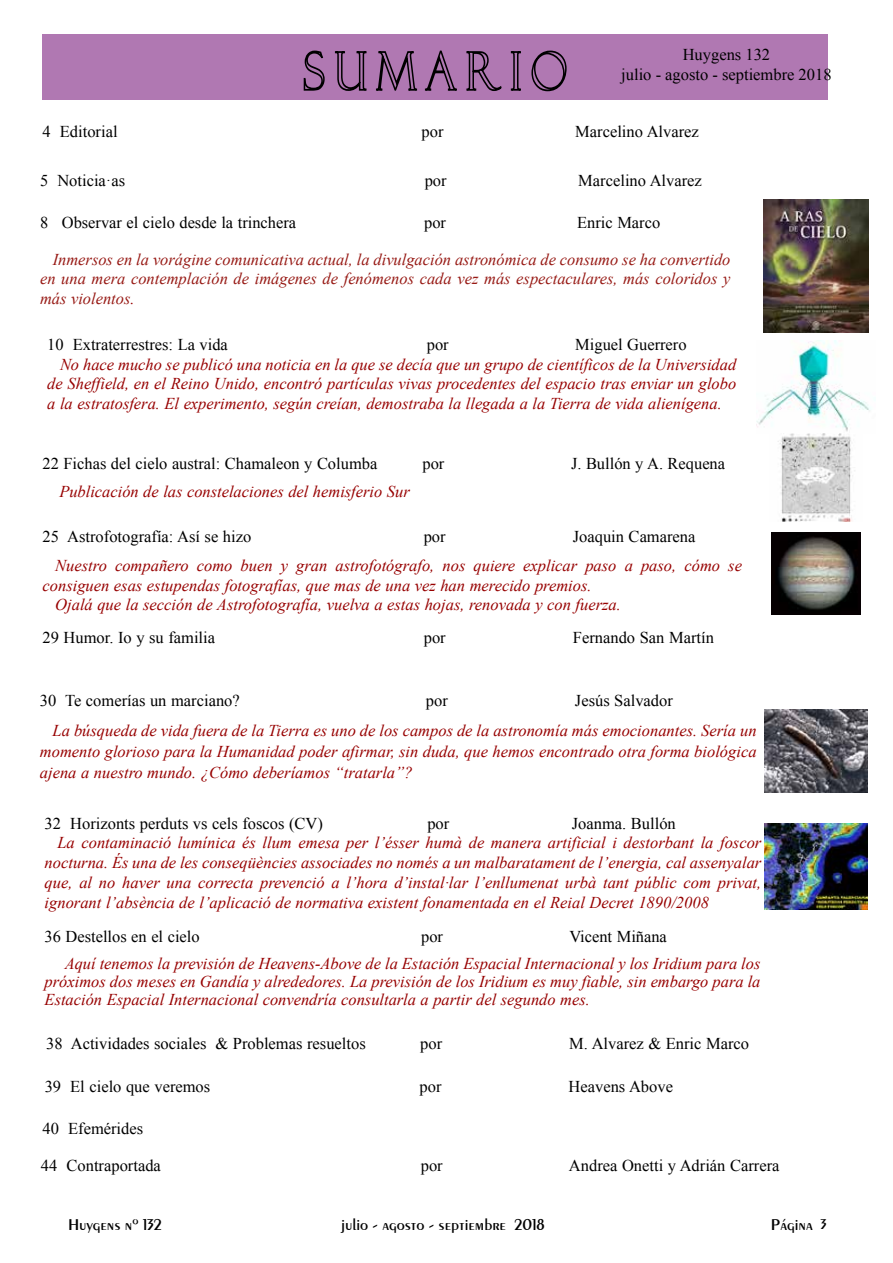
<style>
.page{position:relative;width:893px;height:1263px;background:#fff}
.page>*{position:absolute;margin:0;border:0;box-sizing:border-box;transform-origin:0 0}
.t1{font:italic 16.5px/19.8px "Times New Roman";color:#970000;text-align:justify}
.t2{font:16.5px/19.8px "Times New Roman";color:#000;text-align:center}
.t3{font:italic 16.5px/19.8px "Times New Roman";color:#971914;text-align:justify}
.t4{font:600 16.5px "Exotic 350 BT";color:#000}
.t5{font:16.5px "Times New Roman";color:#010000}
.s1{color:#970000}
.s2{font-size:15px}
</style>
<div class="page">
<div style="left:43px;top:34px;width:785px;height:66px;background:#b078b2"></div>
<svg style="left:303px;top:50px;width:22px;height:41px"></svg>
<svg style="left:334px;top:51px;width:33px;height:40px"></svg>
<svg style="left:376px;top:51px;width:42px;height:40px"></svg>
<svg style="left:424px;top:50px;width:33px;height:41px"></svg>
<svg style="left:466px;top:51px;width:36px;height:40px"></svg>
<svg style="left:510px;top:51px;width:11px;height:40px"></svg>
<svg style="left:531px;top:50px;width:36px;height:42px"></svg>
<img style="left:764px;top:823px;width:103px;height:86px">
<img style="left:771px;top:533px;width:89px;height:81px">
<img style="left:756px;top:341px;width:114px;height:91px">
<img style="left:778px;top:433px;width:77px;height:89px">
<img style="left:764px;top:709px;width:103px;height:83px">
<img style="left:763px;top:200px;width:105px;height:132px">
<p class="t2" style="left:621px;top:45px;width:212px">Huygens 132<br>julio - agosto - septiembre 2018</p>
<p class="t2" style="left:43px;top:121px;width:77px">4 Editorial</p>
<p class="t2" style="left:422px;top:121px;width:23px">por</p>
<p class="t2" style="left:575px;top:121px;width:125px">Marcelino Alvarez</p>
<p class="t2" style="left:40px;top:171px;width:87px">5 Noticia·as</p>
<p class="t2" style="left:425px;top:171px;width:23px">por</p>
<p class="t2" style="left:578px;top:171px;width:125px">Marcelino Alvarez</p>
<p class="t2" style="left:40px;top:213px;width:258px">8 Observar el cielo desde la trinchera</p>
<p class="t2" style="left:424px;top:213px;width:23px">por</p>
<p class="t5" style="left:577px;top:212px;width:85px">Enric Marco</p>
<p class="t3" style="left:40px;top:249px;width:692px;text-indent:13px">Inmersos en la vorágine comunicativa actual, la divulgación astronómica de consumo se ha convertido en una mera contemplación de imágenes de fenómenos cada vez más espectaculares, más coloridos y más violentos<span class="s1">.</span></p>
<p class="t2" style="left:47px;top:334px;width:182px">10 Extraterrestres: La vida</p>
<p class="t2" style="left:427px;top:334px;width:23px">por</p>
<p class="t2" style="left:575px;top:334px;width:113px">Miguel Guerrero</p>
<p class="t1" style="left:47px;top:354px;width:690px;text-indent:13px">No hace mucho se publicó una noticia en la que se decía que un grupo de científicos de la Universidad de Sheffield, en el Reino Unido, encontró partículas vivas procedentes del espacio tras enviar un globo a la estratosfera. El experimento, según creían, demostraba la llegada a la Tierra de vida alienígena.</p>
<p class="t2" style="left:43px;top:453px;width:336px">22 Fichas del cielo austral: Chamaleon y Columba</p>
<p class="t2" style="left:422px;top:453px;width:23px">por</p>
<p class="t2" style="left:571px;top:453px;width:156px">J. Bullón y A. Requena</p>
<p class="t1" style="left:59px;top:481px;width:352px">Publicación de las constelaciones del hemisferio Sur</p>
<p class="t2" style="left:43px;top:526px;width:210px">25 Astrofotografía: Así se hizo</p>
<p class="t2" style="left:424px;top:526px;width:23px">por</p>
<p class="t2" style="left:573px;top:526px;width:124px">Joaquin Camarena</p>
<p class="t1" style="left:55px;top:555px;width:688px">Nuestro compañero como buen y gran astrofotógrafo, nos quiere explicar paso a paso, cómo se</p>
<p class="t1" style="left:43px;top:575px;width:551px">consiguen esas estupendas fotografías, que mas de una vez han merecido premios.</p>
<p class="t1" style="left:55px;top:595px;width:567px">Ojalá que la sección de Astrofotografía, vuelva a estas hojas, renovada y con fuerza.</p>
<p class="t2" style="left:43px;top:627px;width:174px">29 Humor. Io y su familia</p>
<p class="t2" style="left:424px;top:627px;width:23px">por</p>
<p class="t2" style="left:573px;top:627px;width:143px">Fernando San Martín</p>
<p class="t2" style="left:40px;top:691px;width:201px">30 Te comerías un marciano?</p>
<p class="t2" style="left:426px;top:691px;width:23px">por</p>
<p class="t2" style="left:575px;top:691px;width:100px">Jesús Salvador</p>
<p class="t1" style="left:40px;top:720px;width:718px;line-height:21px;text-indent:13px">La búsqueda de vida fuera de la Tierra es uno de los campos de la astronomía más emocionantes. Sería un momento glorioso para la Humanidad poder afirmar, sin duda, que hemos encontrado otra forma biológica ajena a nuestro mundo. ¿Cómo deberíamos “tratarla”?</p>
<p class="t2" style="left:45px;top:813px;width:280px">32 Horizonts perduts vs cels foscos (CV)</p>
<p class="t2" style="left:427px;top:813px;width:23px">por</p>
<p class="t2" style="left:572px;top:813px;width:105px">Joanma. Bullón</p>
<p class="t1" style="left:45px;top:833px;width:718px;text-indent:13px">La contaminació lumínica és llum emesa per l’ésser humà de manera artificial i destorbant la foscor nocturna. És una de les conseqüències associades no només a un malbaratament de l’energia, cal assenyalar que, al no haver una correcta prevenció a l’hora d’instal·lar l’enllumenat urbà tant públic com privat, ignorant l’absència de l’aplicació de normativa existent fonamentada en el Reial Decret 1890/2008</p>
<p class="t2" style="left:45px;top:926px;width:157px">36 Destellos en el cielo</p>
<p class="t2" style="left:421px;top:926px;width:23px">por</p>
<p class="t2" style="left:569px;top:926px;width:99px">Vicent Miñana</p>
<p class="t1" style="left:45px;top:954px;width:717px;line-height:18px;text-indent:20px">Aquí tenemos la previsión de Heavens-Above de la Estación Espacial Internacional y los Iridium para los próximos dos meses en Gandía y alrededores. La previsión de los Iridium es muy fiable, sin embargo para la Estación Espacial Internacional convendría consultarla a partir del segundo mes.</p>
<p class="t2" style="left:46px;top:1033px;width:321px">38 Actividades sociales &amp; Problemas resueltos</p>
<p class="t2" style="left:420px;top:1033px;width:23px">por</p>
<p class="t2" style="left:569px;top:1033px;width:181px">M. Alvarez &amp; Enric Marco</p>
<p class="t2" style="left:45px;top:1076px;width:167px">39 El cielo que veremos</p>
<p class="t2" style="left:419px;top:1076px;width:23px">por</p>
<p class="t2" style="left:569px;top:1076px;width:106px">Heavens Above</p>
<p class="t2" style="left:43px;top:1119px;width:102px">40 Efemérides</p>
<p class="t2" style="left:41px;top:1155px;width:121px">44 Contraportada</p>
<p class="t2" style="left:421px;top:1155px;width:23px">por</p>
<p class="t2" style="left:569px;top:1155px;width:212px">Andrea Onetti y Adrián Carrera</p>
<p class="t4" style="left:68px;top:1215px;width:95px">Huygens nº 132</p>
<p class="t4" style="left:341px;top:1215px;width:205px">julio - agosto - septiembre 2018</p>
<p class="t4" style="left:771px;top:1215px;width:57px">Página <span class="s2">3</span></p>
</div>
